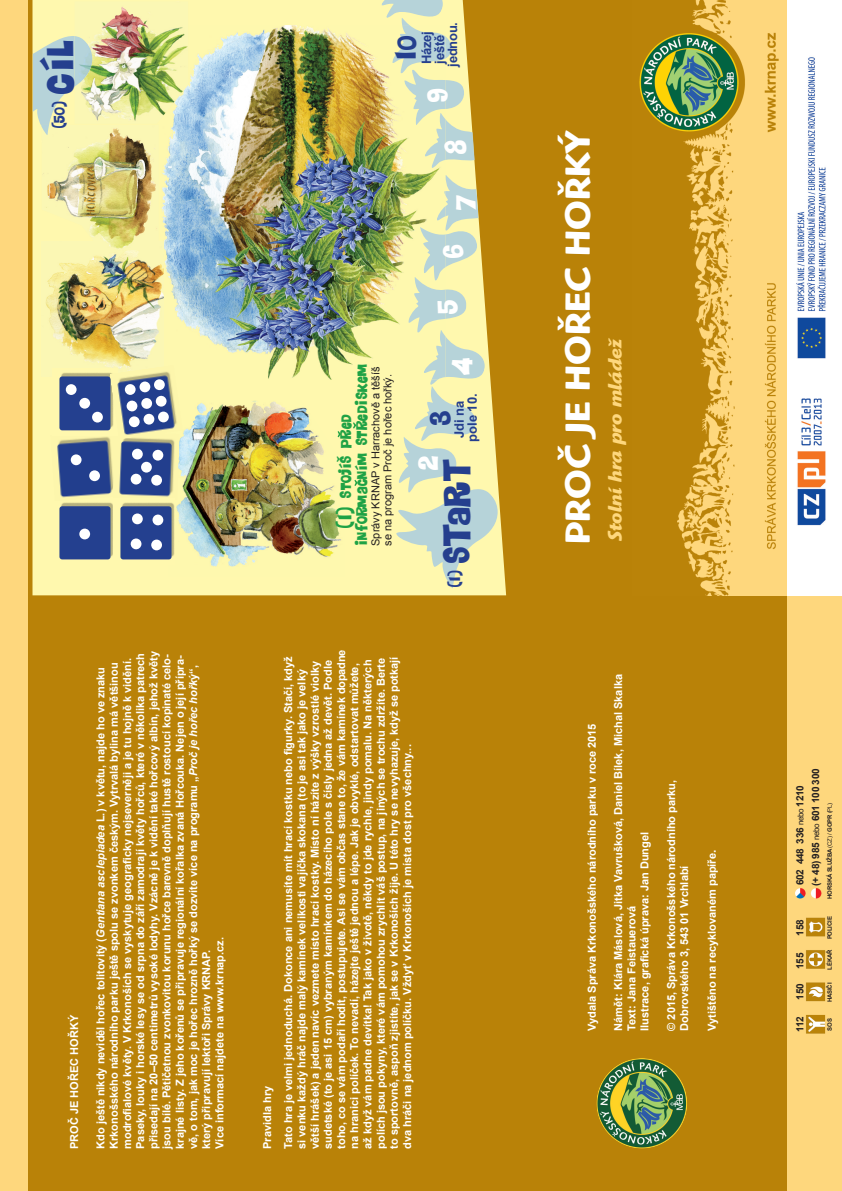
<style>
.page{position:relative;width:842px;height:1191px;background:#fff}
.page>*{position:absolute;margin:0;border:0;box-sizing:border-box;transform-origin:0 0}
.t1{font:700 36px "Highlander CE";color:#fff}
.t2{font:36px "Floraless";color:#253f8e}
.t3{font:30px "Floraless";letter-spacing:-.02em;color:#253f8e}
.t4{font:24px "Floraless";color:#fff}
.t5{font:24px "Floraless";color:#253f8e}
.t6{font:italic 700 20px "Highlander LTCE";color:#fed77d}
.t7{font:13px/16px "Floraless";color:#1fa245}
.t8{font:700 13px/13px "Arial";letter-spacing:-.02em;color:#253f8e}
.t9{font:700 13px/13px "Arial";color:#253f8e}
.t10{font:13px "Floraless";color:#253f8e}
.t11{font:700 11px/13.2px "Arial";color:#fff}
.t12{font:11px/12px "Arial";color:#231f20}
.t13{font:700 10px/15.6px "Arial";letter-spacing:-.03em;color:#231f20}
.t14{font:700 6px "Arial";letter-spacing:-.03em;color:#231f20}
.s1{font-size:16px}
.s2{font-style:italic}
.s3{font-size:12px}
.s4{font-weight:400;font-size:8px}
.s5{font-weight:400}
</style>
<div class="page">
<div style="left:0;top:0;width:842px;height:1190px;background:#fed77d"></div>
<div style="left:28px;top:0;width:759px;height:1190px;background:#b98208"></div>
<svg style="left:33px;top:0;width:473px;height:595px;fill:#fff8ae"></svg>
<div style="left:780px;top:0;width:62px;height:595px;background:#fff"></div>
<img style="left:795px;top:888px;width:31px;height:146px">
<img style="left:596px;top:1057px;width:91px;height:91px;border-radius:50%">
<img style="left:796px;top:57px;width:30px;height:468px">
<img style="left:639px;top:0;width:148px;height:595px">
<img style="left:151px;top:25px;width:295px;height:354px">
<img style="left:169px;top:400px;width:176px;height:177px">
<img style="left:41px;top:241px;width:122px;height:135px">
<img style="left:424px;top:334px;width:22px;height:2px">
<svg style="left:446px;top:288px;width:20px;height:31px"></svg>
<img style="left:408px;top:277px;width:38px;height:57px">
<svg style="left:381px;top:0;width:70px;height:58px;background:#e2e9be"></svg>
<img style="left:392px;top:25px;width:54px;height:50px">
<img style="left:420px;top:227px;width:26px;height:56px">
<svg style="left:446px;top:175px;width:32px;height:92px;background:#cedec7"></svg>
<img style="left:437px;top:191px;width:9px;height:39px">
<svg style="left:446px;top:119px;width:29px;height:42px"></svg>
<img style="left:425px;top:126px;width:21px;height:43px">
<svg style="left:396px;top:336px;width:102px;height:254px;background:#e3e8ba"></svg>
<img style="left:52px;top:501px;width:62px;height:64px">
<img style="left:50px;top:430px;width:64px;height:71px">
<img style="left:113px;top:439px;width:67px;height:61px">
<img style="left:52px;top:369px;width:57px;height:66px">
<img style="left:109px;top:364px;width:74px;height:75px">
<div style="left:141px;top:462px;width:11px;height:10px;background:#fff;border-radius:50%"></div>
<svg style="left:126px;top:395px;width:41px;height:16px"></svg>
<div style="left:131px;top:473px;width:11px;height:11px;background:#fff;border-radius:50%"></div>
<div style="left:129px;top:416px;width:11px;height:11px;background:#fff;border-radius:50%"></div>
<svg style="left:143px;top:413px;width:11px;height:12px"></svg>
<div style="left:158px;top:411px;width:11px;height:11px;background:#fff;border-radius:50%"></div>
<div style="left:151px;top:474px;width:11px;height:11px;background:#fff;border-radius:50%"></div>
<div style="left:132px;top:448px;width:11px;height:11px;background:#fff;border-radius:50%"></div>
<div style="left:125px;top:384px;width:11px;height:11px;background:#fff;border-radius:50%"></div>
<div style="left:139px;top:381px;width:11px;height:11px;background:#fff;border-radius:50%"></div>
<div style="left:154px;top:379px;width:11px;height:11px;background:#fff;border-radius:50%"></div>
<div style="left:152px;top:449px;width:11px;height:11px;background:#fff;border-radius:50%"></div>
<div style="left:71px;top:454px;width:11px;height:11px;background:#fff;border-radius:50%"></div>
<div style="left:89px;top:470px;width:11px;height:11px;background:#fff;border-radius:50%"></div>
<div style="left:92px;top:412px;width:11px;height:10px;background:#fff;border-radius:50%"></div>
<div style="left:66px;top:384px;width:11px;height:11px;background:#fff;border-radius:50%"></div>
<div style="left:79px;top:398px;width:11px;height:10px;background:#fff;border-radius:50%"></div>
<div style="left:79px;top:528px;width:11px;height:11px;background:#fff;border-radius:50%"></div>
<img style="left:114px;top:498px;width:61px;height:67px">
<div style="left:131px;top:538px;width:11px;height:11px;background:#fff;border-radius:50%"></div>
<div style="left:151px;top:539px;width:11px;height:11px;background:#fff;border-radius:50%"></div>
<div style="left:132px;top:513px;width:11px;height:11px;background:#fff;border-radius:50%"></div>
<div style="left:152px;top:514px;width:11px;height:11px;background:#fff;border-radius:50%"></div>
<img style="left:41px;top:125px;width:118px;height:125px">
<svg style="left:446px;top:80px;width:18px;height:29px"></svg>
<img style="left:404px;top:68px;width:42px;height:58px">
<img style="left:74px;top:1px;width:114px;height:123px">
<svg style="left:353px;top:422px;width:3px;height:6px"></svg>
<svg style="left:338px;top:431px;width:3px;height:6px"></svg>
<svg style="left:354px;top:480px;width:4px;height:6px"></svg>
<svg style="left:33px;top:35px;width:41px;height:101px;background:#cfdfca"></svg>
<img style="left:74px;top:36px;width:18px;height:51px">
<h1 class="t2" style="left:33px;top:94px;width:57px;rotate:-90deg">cíl</h1>
<p class="t10" style="left:49px;top:128px;width:29px;rotate:-90deg">(50)</p>
<p class="t8" style="left:420px;top:67px;width:46px;rotate:-90deg">Házej ještě jednou.</p>
<h3 class="t5" style="left:388px;top:61px;width:27px;rotate:-90deg">10</h3>
<h3 class="t4" style="left:419px;top:101px;width:16px;rotate:-90deg">9</h3>
<h3 class="t4" style="left:438px;top:154px;width:16px;rotate:-90deg">8</h3>
<h3 class="t4" style="left:448px;top:210px;width:17px;rotate:-90deg">7</h3>
<h3 class="t4" style="left:435px;top:258px;width:16px;rotate:-90deg">6</h3>
<p class="t7" style="left:338px;top:546px;width:184px;text-indent:18px;rotate:-90deg"><span class="s1">(1)</span> stojíš pred informacním strediskem</p>
<p class="t12" style="left:370px;top:546px;width:180px;rotate:-90deg">Správy KRNAP v Harrachově a těšíš se na program Proč je hořec hořký.</p>
<h3 class="t4" style="left:429px;top:314px;width:16px;rotate:-90deg">5</h3>
<h3 class="t4" style="left:444px;top:375px;width:20px;rotate:-90deg">4</h3>
<p class="t9" style="left:453px;top:442px;width:50px;rotate:-90deg">Jdi na pole 10.</p>
<h3 class="t5" style="left:422px;top:425px;width:16px;rotate:-90deg">3</h3>
<h3 class="t4" style="left:410px;top:469px;width:17px;rotate:-90deg">2</h3>
<h2 class="t3" style="left:435px;top:563px;width:105px;rotate:-90deg">sTART</h2>
<p class="t10" style="left:445px;top:587px;width:19px;rotate:-90deg">(1)</p>
<p class="t11" style="left:68px;top:1148px;width:135px;rotate:-90deg">PROČ JE HOŘEC HOŘKÝ</p>
<p class="t11" style="left:94px;top:1148px;width:499px;rotate:-90deg">Kdo ještě nikdy neviděl hořec tolitovitý (<span class="s2">Gentiana asclepiadea</span> L.) v květu, najde ho ve znaku Krkonošského národního parku ještě spolu se zvonkem českým. Vytrvalá bylina má většinou modrofialové květy. V Krkonoších se vyskytuje geograficky nejseverněji a je tu hojně k vidění.<br>Paseky, louky i horské lesy se od srpna do září zamodrají květy hořců, které v několika patrech přisedají na 20–50 centimetrů vysoké lodyhy. Vzácně je k vidění také hořcový albín, jehož květy jsou bílé. Pětičetnou zvonkovitou korunu hořce barevně doplňují hustě rostoucí kopinaté celo&shy;krajné listy. Z jeho kořenů se připravuje regionální kořalka zvaná Hořcouka. Nejen o její přípra&shy;vě, o tom, jak moc je hořec hrozně hořký se dozvíte více na programu „<span class="s2">Proč je hořec hořk</span>ý“, který připravují lektoři Správy KRNAP.<br>Více informací najdete na www.krnap.cz.</p>
<p class="t11" style="left:257px;top:1148px;width:494px;line-height:21.2px;rotate:-90deg">Pravidla hry<br>Tato hra je velmi jednoduchá. Dokonce ani nemusíte mít hrací kostku nebo figurky. Stačí, když</p>
<p class="t11" style="left:295px;top:1148px;width:500px;rotate:-90deg">si venku každý hráč najde malý kamínek velikosti vajíčka skokana (to je asi tak jako je velký větší hrášek) a jeden navíc vezmete místo hrací kostky. Místo ní házíte z výšky vzrostlé violky sudetské (to je asi 15 cm) vybraným kamínkem do házecího pole s čísly jedna až devět. Podle toho, co se vám podaří hodit, postupujete. Asi se vám občas stane to, že vám kamínek dopadne na hranici políček. To nevadí, házejte ještě jednou a lépe. Jak je obvyklé, odstartovat můžete, až když vám padne devítka! Tak jako v životě, někdy to jde rychle, jindy pomalu. Na některých polích jsou pokyny, které vám pomohou zrychlit váš postup, na jiných se trochu zdržíte. Berte to sportovně, aspoň zjistíte, jak se v Krkonoších žije. U této hry se nevyhazuje, když se potkají dva hráči na jednom políčku. Vždyť v Krkonoších je místa dost pro všechny...</p>
<h1 class="t1" style="left:565px;top:543px;width:414px;rotate:-90deg">PROČ JE HOŘEC HOŘKÝ</h1>
<h3 class="t6" style="left:608px;top:541px;width:205px;rotate:-90deg">Stolní hra pro mládež</h3>
<p class="t11" style="left:585px;top:1030px;width:309px;rotate:-90deg">Vydala Správa Krkonošského národního parku v roce 2015</p>
<p class="t11" style="left:612px;top:1030px;width:358px;rotate:-90deg">Námět: Klára Máslová, Jitka Vavrušková, Daniel Bílek, Michal Skalka<br>Text: Jana Feistauerová<br>Ilustrace, grafická úprava: Jan Dungel</p>
<p class="t11" style="left:665px;top:1030px;width:252px;rotate:-90deg">© 2015, Správa Krkonošského národního parku,<br>Dobrovského 3, 543 01 Vrchlabí</p>
<p class="t11" style="left:705px;top:1030px;width:182px;rotate:-90deg">Vytištěno na recyklovaném papíře<span class="s3">.</span></p>
<p class="t13" style="left:792px;top:885px;width:119px;rotate:-90deg">602 448 336 <span class="s4">nebo</span> 1210<br>(+ 48) 985 <span class="s4">nebo</span> 601 100 300</p>
<p class="t14" style="left:826px;top:898px;width:98px;rotate:-90deg">HORSKÁ SLUŽBA <span class="s5">(CZ) /</span> GOPR <span class="s5">(PL)</span></p>
<p class="t13" style="left:792px;top:935px;width:18px;rotate:-90deg">158</p>
<p class="t14" style="left:826px;top:939px;width:24px;rotate:-90deg">POLICIE</p>
<p class="t13" style="left:792px;top:968px;width:18px;rotate:-90deg">155</p>
<p class="t14" style="left:826px;top:969px;width:21px;rotate:-90deg">LÉKAŘ</p>
<p class="t13" style="left:792px;top:999px;width:18px;rotate:-90deg">150</p>
<p class="t14" style="left:826px;top:1002px;width:21px;rotate:-90deg">HASIČI</p>
<p class="t13" style="left:792px;top:1032px;width:17px;rotate:-90deg">112</p>
<p class="t14" style="left:826px;top:1030px;width:14px;rotate:-90deg">SOS</p>
</div>
